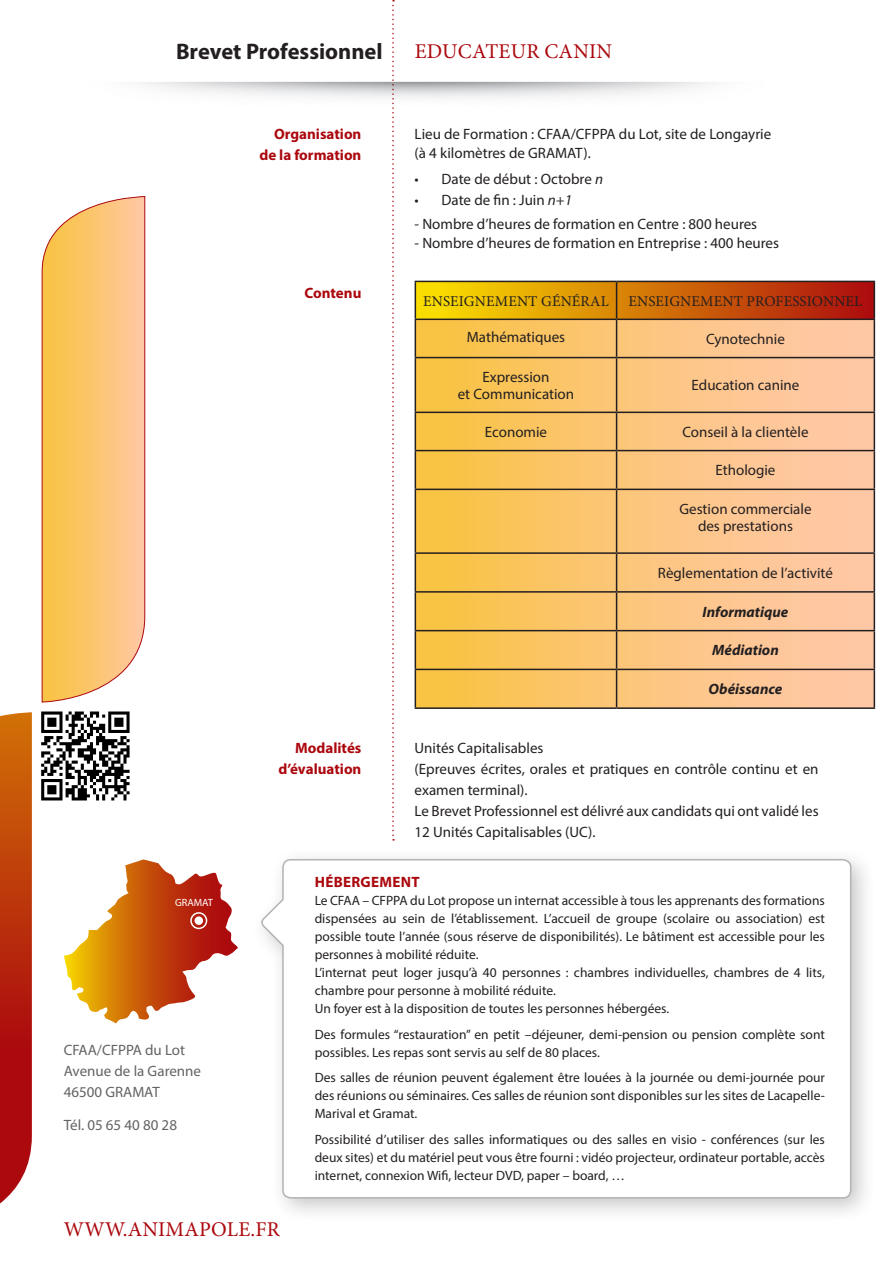
<style>
.page{position:relative;width:893px;height:1263px;background:#fff}
.page>*{position:absolute;margin:0;border:0;box-sizing:border-box;transform-origin:0 0}
.t1{font:700 22.5px "Myriad Pro";color:#231f20}
.t2{font:21px "Minion Pro";letter-spacing:.01em;color:#ab080e}
.t3{font:15px/21px "Myriad Pro";color:#231f20}
.t4{font:15px "Myriad Pro";color:#636366}
.t5{font:700 15px "Myriad Pro";color:#ab080e}
.t6{font:15px "Minion Pro";letter-spacing:.01em;color:#231f20}
.t7{font:italic 700 15px "Myriad Pro";color:#231f20}
.t8{font:700 15px "Myriad Pro";letter-spacing:.02em;color:#ab080e}
.t9{font:13.5px/18px "Myriad Pro";color:#231f20;text-align:justify}
.t10{font:10.5px "Myriad Pro";letter-spacing:-.005em;color:#fff}
.s1{font-style:italic}
</style>
<div class="page">
<div style="left:250px;top:846px;width:626px;height:377px;background:#231f20;opacity:.25"></div>
<svg style="left:260px;top:858px;width:592px;height:341px"></svg>
<svg style="left:392px;top:0;width:2px;height:840px"></svg>
<svg style="left:416px;top:282px;width:458px;height:37px"></svg>
<svg style="left:416px;top:320px;width:458px;height:387px"></svg>
<hr style="left:415px;top:281px;width:202px;height:1px;background:#231f20">
<hr style="left:415px;top:282px;width:1px;height:37px;background:#231f20">
<hr style="left:617px;top:281px;width:258px;height:1px;background:#231f20">
<hr style="left:616px;top:282px;width:1px;height:37px;background:#231f20">
<hr style="left:874px;top:282px;width:1px;height:37px;background:#231f20">
<hr style="left:415px;top:319px;width:202px;height:1px;background:#231f20">
<hr style="left:415px;top:320px;width:1px;height:37px;background:#231f20">
<hr style="left:617px;top:319px;width:258px;height:1px;background:#231f20">
<hr style="left:616px;top:320px;width:1px;height:37px;background:#231f20">
<hr style="left:874px;top:320px;width:1px;height:37px;background:#231f20">
<hr style="left:415px;top:357px;width:202px;height:1px;background:#231f20">
<hr style="left:415px;top:358px;width:1px;height:54px;background:#231f20">
<hr style="left:617px;top:357px;width:258px;height:1px;background:#231f20">
<hr style="left:616px;top:358px;width:1px;height:54px;background:#231f20">
<hr style="left:874px;top:358px;width:1px;height:54px;background:#231f20">
<hr style="left:415px;top:412px;width:202px;height:1px;background:#231f20">
<hr style="left:415px;top:413px;width:1px;height:37px;background:#231f20">
<hr style="left:617px;top:412px;width:258px;height:1px;background:#231f20">
<hr style="left:616px;top:413px;width:1px;height:37px;background:#231f20">
<hr style="left:874px;top:413px;width:1px;height:37px;background:#231f20">
<hr style="left:415px;top:450px;width:202px;height:1px;background:#231f20">
<hr style="left:415px;top:451px;width:1px;height:38px;background:#231f20">
<hr style="left:617px;top:450px;width:258px;height:1px;background:#231f20">
<hr style="left:616px;top:451px;width:1px;height:38px;background:#231f20">
<hr style="left:874px;top:451px;width:1px;height:38px;background:#231f20">
<hr style="left:415px;top:489px;width:202px;height:1px;background:#231f20">
<hr style="left:415px;top:490px;width:1px;height:62px;background:#231f20">
<hr style="left:617px;top:489px;width:258px;height:1px;background:#231f20">
<hr style="left:616px;top:490px;width:1px;height:62px;background:#231f20">
<hr style="left:874px;top:490px;width:1px;height:62px;background:#231f20">
<hr style="left:415px;top:552px;width:202px;height:2px;background:#231f20">
<hr style="left:415px;top:554px;width:1px;height:37px;background:#231f20">
<hr style="left:617px;top:552px;width:258px;height:2px;background:#231f20">
<hr style="left:616px;top:554px;width:1px;height:37px;background:#231f20">
<hr style="left:874px;top:554px;width:1px;height:37px;background:#231f20">
<hr style="left:415px;top:591px;width:202px;height:2px;background:#231f20">
<hr style="left:415px;top:593px;width:1px;height:37px;background:#231f20">
<hr style="left:617px;top:591px;width:258px;height:2px;background:#231f20">
<hr style="left:616px;top:593px;width:1px;height:37px;background:#231f20">
<hr style="left:874px;top:593px;width:1px;height:37px;background:#231f20">
<hr style="left:415px;top:630px;width:202px;height:1px;background:#231f20">
<hr style="left:415px;top:631px;width:1px;height:38px;background:#231f20">
<hr style="left:617px;top:630px;width:258px;height:1px;background:#231f20">
<hr style="left:616px;top:631px;width:1px;height:38px;background:#231f20">
<hr style="left:874px;top:631px;width:1px;height:38px;background:#231f20">
<hr style="left:415px;top:669px;width:202px;height:1px;background:#231f20">
<hr style="left:415px;top:670px;width:1px;height:37px;background:#231f20">
<hr style="left:617px;top:669px;width:258px;height:1px;background:#231f20">
<hr style="left:616px;top:670px;width:1px;height:37px;background:#231f20">
<hr style="left:874px;top:670px;width:1px;height:37px;background:#231f20">
<hr style="left:415px;top:707px;width:202px;height:2px;background:#231f20">
<hr style="left:617px;top:707px;width:258px;height:2px;background:#231f20">
<svg style="left:0;top:712px;width:32px;height:491px"></svg>
<svg style="left:41px;top:196px;width:104px;height:507px"></svg>
<svg style="left:64px;top:859px;width:174px;height:164px"></svg>
<div style="left:195px;top:916px;width:8px;height:9px;background:#fff;border-radius:50%"></div>
<div style="left:190px;top:912px;width:17px;height:17px;border:2px solid #fff;border-radius:50%"></div>
<img style="left:29px;top:711px;width:101px;height:98px">
<p class="t1" style="left:176px;top:37px;width:208px">Brevet Professionnel</p>
<p class="t2" style="left:415px;top:37px;width:199px">EDUCATEUR CANIN</p>
<p class="t5" style="left:274px;top:124px;width:89px">Organisation</p>
<p class="t5" style="left:259px;top:145px;width:104px">de la formation</p>
<p class="t3" style="left:415px;top:123px;width:358px">Lieu de Formation : CFAA/CFPPA du Lot, site de Longayrie</p>
<p class="t3" style="left:415px;top:143px;width:178px">(à 4 kilomètres de GRAMAT).</p>
<p class="t3" style="left:415px;top:168px;width:190px">• Date de début : Octobre <span class="s1">n</span></p>
<p class="t3" style="left:415px;top:189px;width:159px">• Date de fin : Juin <span class="s1">n+1</span></p>
<p class="t3" style="left:415px;top:213px;width:344px">- Nombre d’heures de formation en Centre : 800 heures</p>
<p class="t3" style="left:415px;top:233px;width:366px">- Nombre d’heures de formation en Entreprise : 400 heures</p>
<p class="t5" style="left:305px;top:283px;width:58px">Contenu</p>
<p class="t6" style="left:423px;top:291px;width:187px">ENSEIGNEMENT GÉNÉRAL</p>
<p class="t6" style="left:629px;top:291px;width:235px">ENSEIGNEMENT PROFESSIONNEL</p>
<p class="t3" style="left:467px;top:326px;width:100px">Mathématiques</p>
<p class="t3" style="left:706px;top:328px;width:80px">Cynotechnie</p>
<p class="t3" style="left:482px;top:367px;width:69px">Expression</p>
<p class="t3" style="left:458px;top:383px;width:118px">et Communication</p>
<p class="t3" style="left:692px;top:374px;width:109px">Education canine</p>
<p class="t3" style="left:485px;top:421px;width:64px">Economie</p>
<p class="t3" style="left:682px;top:421px;width:128px">Conseil à la clientèle</p>
<p class="t3" style="left:715px;top:460px;width:61px">Ethologie</p>
<p class="t3" style="left:679px;top:498px;width:134px">Gestion commerciale</p>
<p class="t3" style="left:698px;top:515px;width:96px">des prestations</p>
<p class="t3" style="left:658px;top:562px;width:177px">Règlementation de l’activité</p>
<p class="t7" style="left:703px;top:602px;width:87px">Informatique</p>
<p class="t7" style="left:712px;top:641px;width:68px">Médiation</p>
<p class="t7" style="left:709px;top:679px;width:75px">Obéissance</p>
<p class="t10" style="left:175px;top:896px;width:40px">GRAMAT</p>
<p class="t4" style="left:64px;top:1041px;width:123px">CFAA/CFPPA du Lot</p>
<p class="t4" style="left:64px;top:1062px;width:139px">Avenue de la Garenne</p>
<p class="t4" style="left:64px;top:1083px;width:97px">46500 GRAMAT</p>
<p class="t4" style="left:64px;top:1115px;width:115px">Tél. 05 65 40 80 28</p>
<p class="t5" style="left:295px;top:738px;width:68px">Modalités</p>
<p class="t5" style="left:279px;top:759px;width:84px">d’évaluation</p>
<p class="t3" style="left:415px;top:737px;width:130px">Unités Capitalisables</p>
<p class="t3" style="left:415px;top:758px;width:405px">(Epreuves écrites, orales et pratiques en contrôle continu et en examen terminal).</p>
<p class="t3" style="left:415px;top:800px;width:405px">Le Brevet Professionnel est délivré aux candidats qui ont validé les<br>12 Unités Capitalisables (UC).</p>
<p class="t8" style="left:315px;top:872px;width:106px">HÉBERGEMENT</p>
<p class="t9" style="left:315px;top:891px;width:512px">Le CFAA – CFPPA du Lot propose un internat accessible à tous les apprenants des formations dispensées au sein de l’établissement. L’accueil de groupe (scolaire ou association) est possible toute l’année (sous réserve de disponibilités). Le bâtiment est accessible pour les personnes à mobilité réduite.</p>
<p class="t9" style="left:315px;top:963px;width:512px">L’internat peut loger jusqu’à 40 personnes : chambres individuelles, chambres de 4 lits, chambre pour personne à mobilité réduite.</p>
<p class="t9" style="left:315px;top:999px;width:356px">Un foyer est à la disposition de toutes les personnes hébergées.</p>
<p class="t9" style="left:315px;top:1025px;width:512px">Des formules “restauration” en petit –déjeuner, demi-pension ou pension complète sont possibles. Les repas sont servis au self de 80 places.</p>
<p class="t9" style="left:315px;top:1068px;width:512px">Des salles de réunion peuvent également être louées à la journée ou demi-journée pour des réunions ou séminaires. Ces salles de réunion sont disponibles sur les sites de Lacapelle-Marival et Gramat.</p>
<p class="t9" style="left:315px;top:1130px;width:512px">Possibilité d’utiliser des salles informatiques ou des salles en visio - conférences (sur les deux sites) et du matériel peut vous être fourni : vidéo projecteur, ordinateur portable, accès internet, connexion Wifi, lecteur DVD, paper – board, …</p>
<p class="t2" style="left:64px;top:1215px;width:218px">WWW.ANIMAPOLE.FR</p>
</div>
